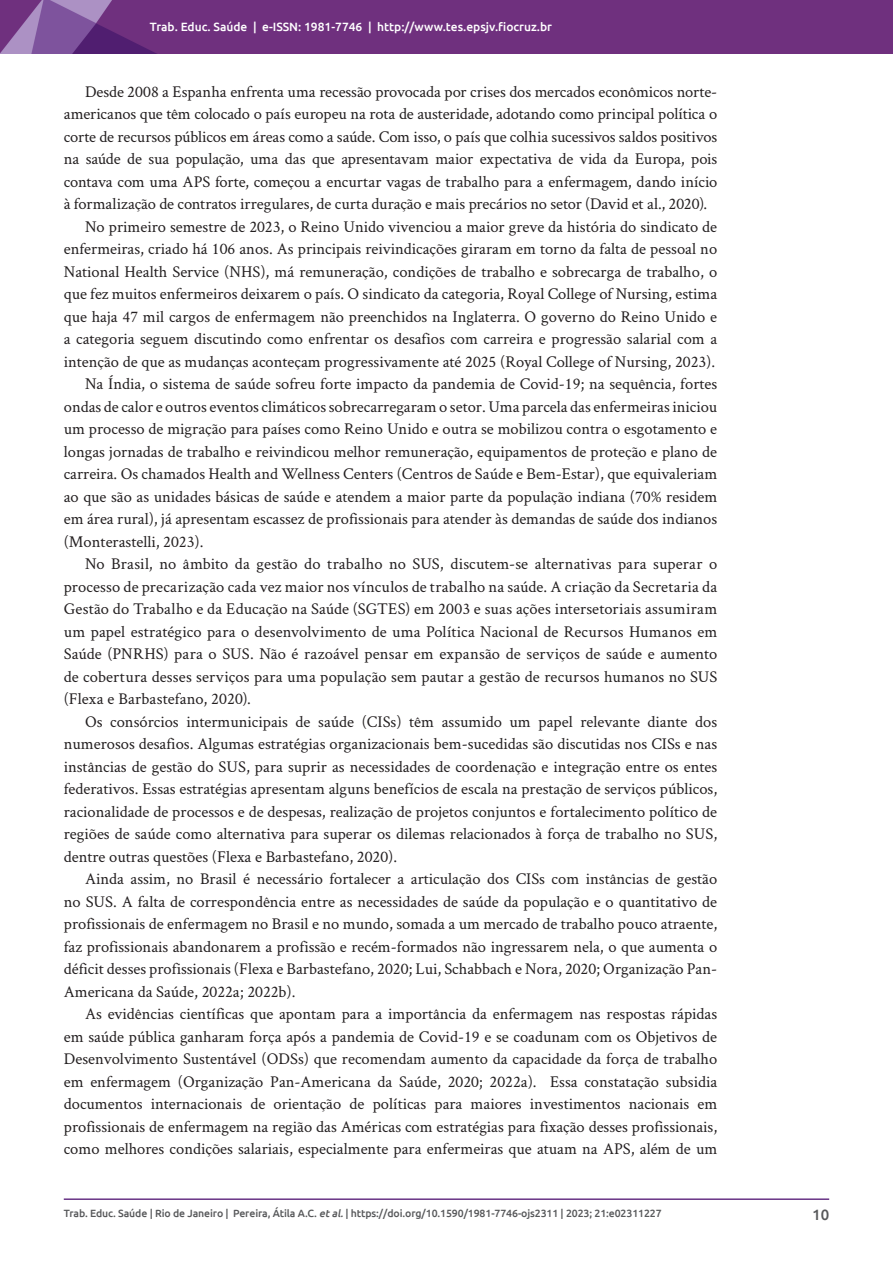
<style>
.page{position:relative;width:893px;height:1263px;background:#fff}
.page>*{position:absolute;margin:0;border:0;box-sizing:border-box;transform-origin:0 0}
.texto-comum{font:16.5px/22.5px "Crimson Text";color:#231f20;text-align:justify}
.t1{font:500 15px "Ubuntu";color:#57585a}
.t2{font:500 12px "Ubuntu";color:#fff}
.t3{font:500 10.5px "Ubuntu";letter-spacing:-.01em;color:#57585a}
.s1{font-style:italic}
</style>
<div class="page">
<hr style="left:64px;top:1198px;width:765px;height:2px;background:#693486">
<img style="left:0;top:0;width:893px;height:53px">
<p class="t2" style="left:150px;top:19px;width:404px">Trab. Educ. Saúde | e-ISSN: 1981-7746 | http://www.tes.epsjv.fiocruz.br</p>
<p class="texto-comum" style="left:64px;top:79px;width:655px;text-indent:21px">Desde 2008 a Espanha enfrenta uma recessão provocada por crises dos mercados econômicos norte&shy;americanos que têm colocado o país europeu na rota de austeridade, adotando como principal política o corte de recursos públicos em áreas como a saúde. Com isso, o país que colhia sucessivos saldos positivos na saúde de sua população, uma das que apresentavam maior expectativa de vida da Europa, pois contava com uma APS forte, começou a encurtar vagas de trabalho para a enfermagem, dando início à formalização de contratos irregulares, de curta duração e mais precários no setor (David et al., 2020).</p>
<p class="texto-comum" style="left:64px;top:214px;width:655px;text-indent:21px">No primeiro semestre de 2023, o Reino Unido vivenciou a maior greve da história do sindicato de enfermeiras, criado há 106 anos. As principais reivindicações giraram em torno da falta de pessoal no National Health Service (NHS), má remuneração, condições de trabalho e sobrecarga de trabalho, o que fez muitos enfermeiros deixarem o país. O sindicato da categoria, Royal College of Nursing, estima que haja 47 mil cargos de enfermagem não preenchidos na Inglaterra. O governo do Reino Unido e a categoria seguem discutindo como enfrentar os desafios com carreira e progressão salarial com a intenção de que as mudanças aconteçam progressivamente até 2025 (Royal College of Nursing, 2023).</p>
<p class="texto-comum" style="left:64px;top:372px;width:655px;text-indent:21px">Na Índia, o sistema de saúde sofreu forte impacto da pandemia de Covid-19; na sequência, fortes ondas de calor e outros eventos climáticos sobrecarregaram o setor. Uma parcela das enfermeiras iniciou um processo de migração para países como Reino Unido e outra se mobilizou contra o esgotamento e longas jornadas de trabalho e reivindicou melhor remuneração, equipamentos de proteção e plano de carreira. Os chamados Health and Wellness Centers (Centros de Saúde e Bem-Estar), que equivaleriam ao que são as unidades básicas de saúde e atendem a maior parte da população indiana (70% residem em área rural), já apresentam escassez de profissionais para atender às demandas de saúde dos indianos (Monterastelli, 2023).</p>
<p class="texto-comum" style="left:64px;top:552px;width:655px;text-indent:21px">No Brasil, no âmbito da gestão do trabalho no SUS, discutem-se alternativas para superar o processo de precarização cada vez maior nos vínculos de trabalho na saúde. A criação da Secretaria da Gestão do Trabalho e da Educação na Saúde (SGTES) em 2003 e suas ações intersetoriais assumiram um papel estratégico para o desenvolvimento de uma Política Nacional de Recursos Humanos em Saúde (PNRHS) para o SUS. Não é razoável pensar em expansão de serviços de saúde e aumento de cobertura desses serviços para uma população sem pautar a gestão de recursos humanos no SUS (Flexa e Barbastefano, 2020).</p>
<p class="texto-comum" style="left:64px;top:709px;width:655px;text-indent:21px">Os consórcios intermunicipais de saúde (CISs) têm assumido um papel relevante diante dos numerosos desafios. Algumas estratégias organizacionais bem-sucedidas são discutidas nos CISs e nas instâncias de gestão do SUS, para suprir as necessidades de coordenação e integração entre os entes federativos. Essas estratégias apresentam alguns benefícios de escala na prestação de serviços públicos, racionalidade de processos e de despesas, realização de projetos conjuntos e fortalecimento político de regiões de saúde como alternativa para superar os dilemas relacionados à força de trabalho no SUS, dentre outras questões (Flexa e Barbastefano, 2020).</p>
<p class="texto-comum" style="left:64px;top:867px;width:655px;text-indent:21px">Ainda assim, no Brasil é necessário fortalecer a articulação dos CISs com instâncias de gestão no SUS. A falta de correspondência entre as necessidades de saúde da população e o quantitativo de profissionais de enfermagem no Brasil e no mundo, somada a um mercado de trabalho pouco atraente, faz profissionais abandonarem a profissão e recém-formados não ingressarem nela, o que aumenta o déficit desses profissionais (Flexa e Barbastefano, 2020; Lui, Schabbach e Nora, 2020; Organização Pan-Americana da Saúde, 2022a; 2022b).</p>
<p class="texto-comum" style="left:64px;top:1002px;width:655px;text-indent:21px">As evidências científicas que apontam para a importância da enfermagem nas respostas rápidas em saúde pública ganharam força após a pandemia de Covid-19 e se coadunam com os Objetivos de Desenvolvimento Sustentável (ODSs) que recomendam aumento da capacidade da força de trabalho em enfermagem (Organização Pan-Americana da Saúde, 2020; 2022a). Essa constatação subsidia documentos internacionais de orientação de políticas para maiores investimentos nacionais em profissionais de enfermagem na região das Américas com estratégias para fixação desses profissionais, como melhores condições salariais, especialmente para enfermeiras que atuam na APS, além de um</p>
<p class="t3" style="left:64px;top:1206px;width:599px">Trab. Educ. Saúde | Rio de Janeiro | Pereira, Átila A.C. <span class="s1">etal.</span>| https://doi.org/10.1590/1981-7746-ojs2311 | 2023; 21:e02311227</p>
<p class="t1" style="left:812px;top:1205px;width:19px">10</p>
</div>
